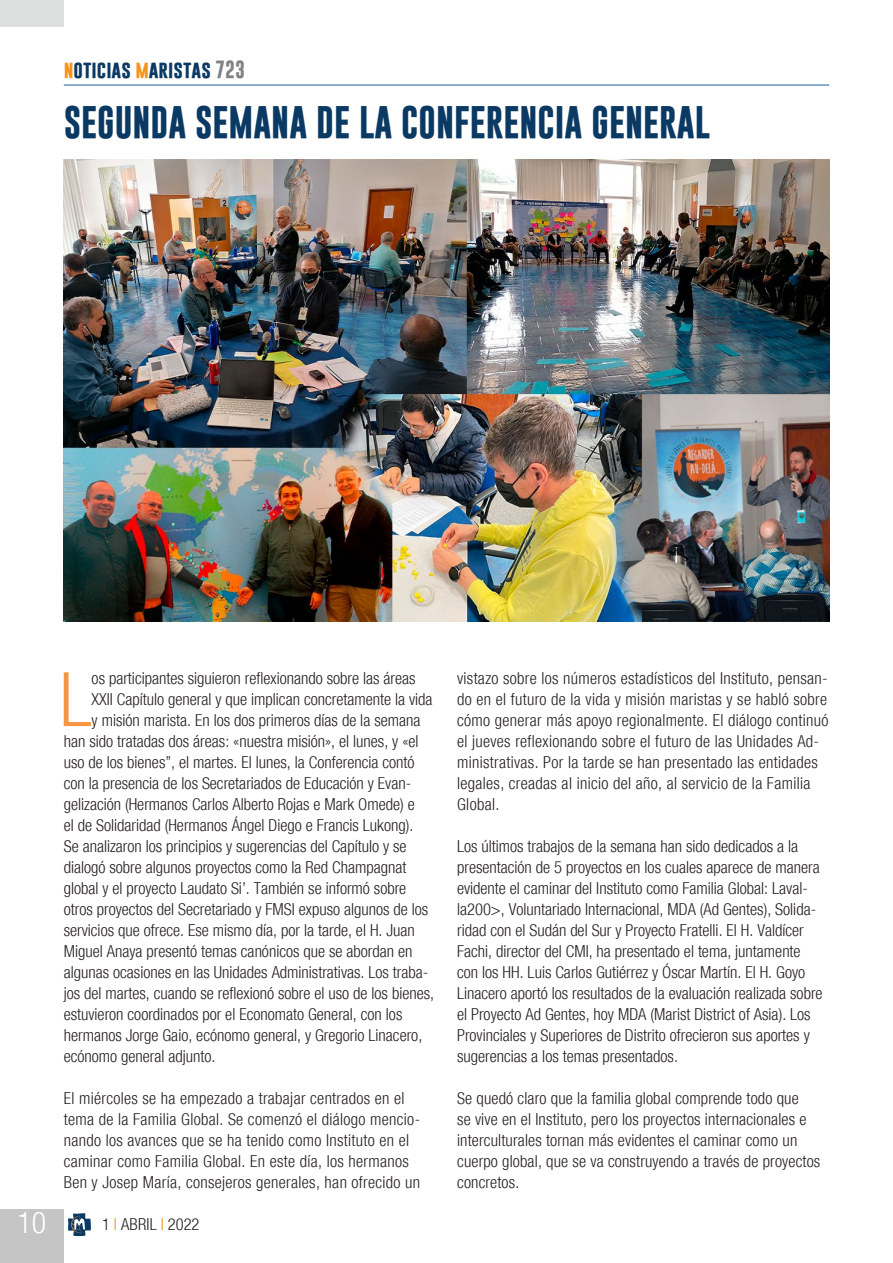
<style>
.page{position:relative;width:893px;height:1263px;background:#fff}
.page>*{position:absolute;margin:0;border:0;box-sizing:border-box;transform-origin:0 0}
.Normal__Web{font:300 condensed 75.3px "Helvetica Neue";color:#f79641}
.Titolo{font:700 33px "Gobold";color:#0a3963}
.t1{font:300 condensed 30px "Helvetica Neue";color:#fff}
.t2{font:700 18px "Gobold";color:#0a3963}
.Normal__Web-2{font:300 condensed 16.5px/21px "Helvetica Neue";color:#231f20}
.Normal__Web-3{font:300 condensed 16.5px/21px "Helvetica Neue";letter-spacing:.02em;color:#231f20}
.s1{color:#f7931d}
.s2{color:#808285}
</style>
<div class="page">
<div style="left:0;top:1209px;width:64px;height:54px;background:#c4c5c4"></div>
<hr style="left:64px;top:85px;width:765px;height:1px;background:#175d9e">
<svg style="left:68px;top:1213px;width:23px;height:23px"></svg>
<div style="left:0;top:0;width:64px;height:27px;background:#dddede"></div>
<img style="left:64px;top:159px;width:765px;height:462px">
<p class="t2" style="left:64px;top:57px;width:183px"><span class="s1">n</span>oticias <span class="s1">m</span>aristas <span class="s2">723</span></p>
<p class="Titolo" style="left:64px;top:101px;width:648px">SEGUNDA SEMANA DE LA CONFERENCIA GENERAL</p>
<h3 class="t1" style="left:17px;top:1205px;width:30px">10</h3>
<p class="Normal__Web" style="left:60px;top:656px;width:34px">L</p>
<p class="Normal__Web-2" style="left:92px;top:668px;width:325px">os participantes siguieron reflexionando sobre las áreas</p>
<p class="Normal__Web-2" style="left:92px;top:689px;width:342px">XXII Capítulo general y que implican concretamente la vida</p>
<p class="Normal__Web-2" style="left:92px;top:710px;width:330px">y misión marista. En los dos primeros días de la semana</p>
<p class="Normal__Web-2" style="left:64px;top:731px;width:356px">han sido tratadas dos áreas: «nuestra misión», el lunes, y «el</p>
<p class="Normal__Web-2" style="left:64px;top:752px;width:352px">uso de los bienes”, el martes. El lunes, la Conferencia contó</p>
<p class="Normal__Web-2" style="left:64px;top:773px;width:349px">con la presencia de los Secretariados de Educación y Evan-</p>
<p class="Normal__Web-2" style="left:64px;top:794px;width:352px">gelización (Hermanos Carlos Alberto Rojas e Mark Omede) e</p>
<p class="Normal__Web-2" style="left:64px;top:815px;width:351px">el de Solidaridad (Hermanos Ángel Diego e Francis Lukong).</p>
<p class="Normal__Web-2" style="left:64px;top:836px;width:344px">Se analizaron los principios y sugerencias del Capítulo y se</p>
<p class="Normal__Web-2" style="left:64px;top:857px;width:344px">dialogó sobre algunos proyectos como la Red Champagnat</p>
<p class="Normal__Web-2" style="left:64px;top:878px;width:344px">global y el proyecto Laudato Si’. También se informó sobre</p>
<p class="Normal__Web-2" style="left:64px;top:899px;width:366px">otros proyectos del Secretariado y FMSI expuso algunos de los</p>
<p class="Normal__Web-2" style="left:64px;top:920px;width:353px">servicios que ofrece. Ese mismo día, por la tarde, el H. Juan</p>
<p class="Normal__Web-2" style="left:64px;top:941px;width:350px">Miguel Anaya presentó temas canónicos que se abordan en</p>
<p class="Normal__Web-2" style="left:64px;top:962px;width:366px">algunas ocasiones en las Unidades Administrativas. Los traba-</p>
<p class="Normal__Web-2" style="left:64px;top:983px;width:372px">jos del martes, cuando se reflexionó sobre el uso de los bienes,</p>
<p class="Normal__Web-2" style="left:64px;top:1004px;width:340px">estuvieron coordinados por el Economato General, con los</p>
<p class="Normal__Web-2" style="left:64px;top:1025px;width:360px">hermanos Jorge Gaio, ecónomo general, y Gregorio Linacero,</p>
<p class="Normal__Web-2" style="left:64px;top:1046px;width:153px">ecónomo general adjunto.</p>
<p class="Normal__Web-3" style="left:64px;top:1088px;width:358px">El miércoles se ha empezado a trabajar centrados en el tema de la Familia Global. Se comenzó el diálogo mencio&shy;nando los avances que se ha tenido como Instituto en el caminar como Familia Global. En este día, los hermanos Ben y Josep María, consejeros generales, han ofrecido un</p>
<p class="Normal__Web-2" style="left:102px;top:1214px;width:99px">1 <span class="s1">I</span> ABRIL <span class="s1">I</span> 2022</p>
<p class="Normal__Web-3" style="left:457px;top:668px;width:373px">vistazo sobre los números estadísticos del Instituto, pensan&shy;do en el futuro de la vida y misión maristas y se habló sobre cómo generar más apoyo regionalmente. El diálogo continuó el jueves reflexionando sobre el futuro de las Unidades Ad&shy;ministrativas. Por la tarde se han presentado las entidades legales, creadas al inicio del año, al servicio de la Familia Global.</p>
<p class="Normal__Web-2" style="left:457px;top:836px;width:367px">Los últimos trabajos de la semana han sido dedicados a la presentación de 5 proyectos en los cuales aparece de manera evidente el caminar del Instituto como Familia Global: Laval&shy;la200&gt;, Voluntariado Internacional, MDA (Ad Gentes), Solida&shy;ridad con el Sudán del Sur y Proyecto Fratelli. El H. Valdícer Fachi, director del CMI, ha presentado el tema, juntamente con los HH. Luis Carlos Gutiérrez y Óscar Martín. El H. Goyo Linacero aportó los resultados de la evaluación realizada sobre el Proyecto Ad Gentes, hoy MDA (Marist District of Asia). Los Provinciales y Superiores de Distrito ofrecieron sus aportes y sugerencias a los temas presentados.</p>
<p class="Normal__Web-2" style="left:457px;top:1088px;width:365px">Se quedó claro que la familia global comprende todo que<br>se vive en el Instituto, pero los proyectos internacionales e interculturales tornan más evidentes el caminar como un cuerpo global, que se va construyendo a través de proyectos concretos.</p>
</div>
